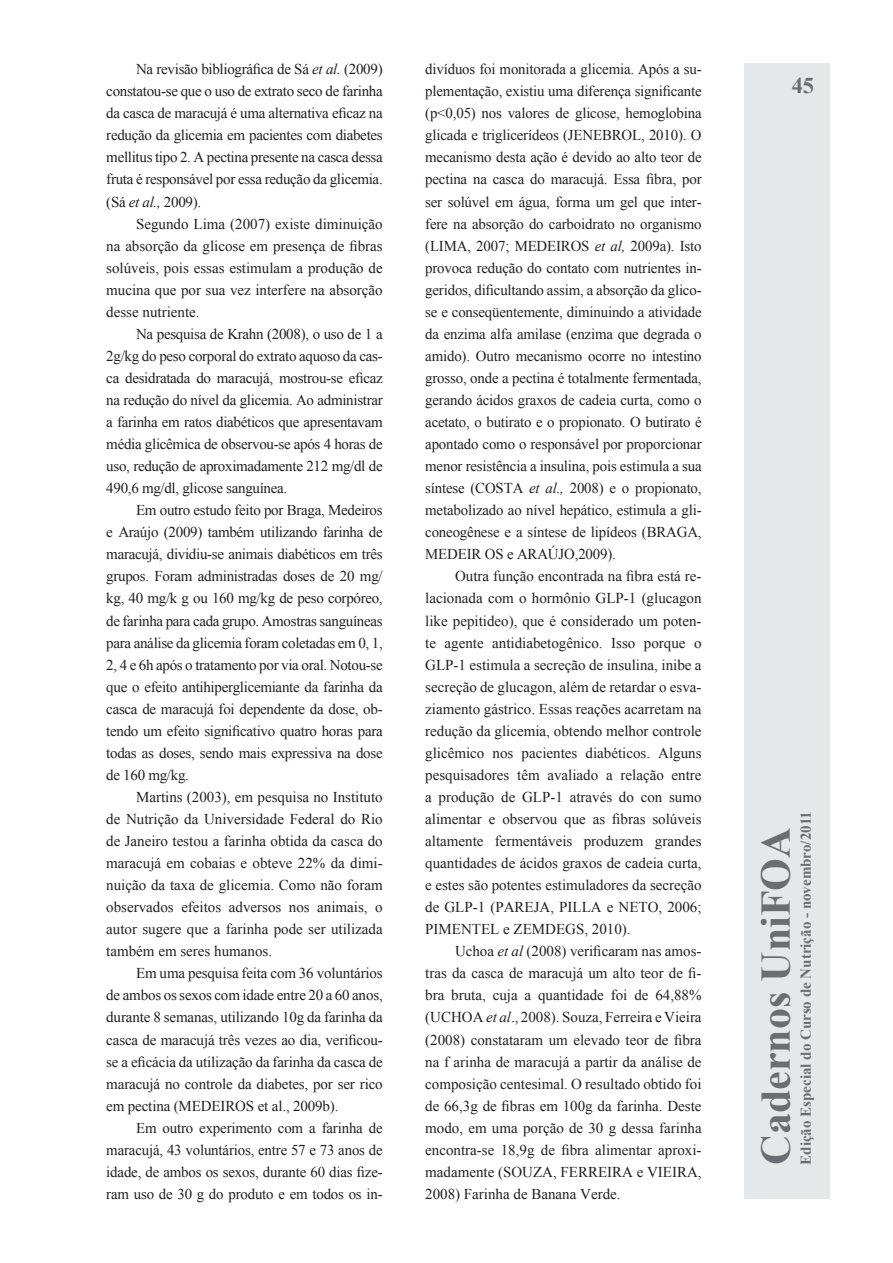
<style>
.page{position:relative;width:893px;height:1263px;background:#fff}
.page>*{position:absolute;margin:0;border:0;box-sizing:border-box;transform-origin:0 0}
.t1{font:700 42px "Times New Roman";color:#6c6d70}
.t2{font:700 22.5px "Times New Roman";color:#6c6d70}
.t3{font:15px/22px "Times New Roman";letter-spacing:-.01em;color:#231f20;text-align:justify}
.t4{font:700 15px "Times New Roman";color:#6c6d70}
.s1{font-style:italic}
</style>
<div class="page">
<div style="left:744px;top:64px;width:85px;height:1135px;background:#e6e7e9"></div>
<p class="t3" style="left:106px;top:58px;width:278px;text-indent:30px">Na revisão bibliográfica de Sá <span class="s1">et al.</span> (2009) constatou-se que o uso de extrato seco de farinha da casca de maracujá é uma alternativa eficaz na redução da glicemia em pacientes com diabetes mellitus tipo 2. A pectina presente na casca dessa fruta é responsável por essa redução da glicemia. (Sá <span class="s1">et al.,</span> 2009).</p>
<p class="t3" style="left:106px;top:212px;width:278px;text-indent:30px">Segundo Lima (2007) existe diminuição na absorção da glicose em presença de fibras solúveis, pois essas estimulam a produção de mucina que por sua vez interfere na absorção desse nutriente.</p>
<p class="t3" style="left:106px;top:323px;width:278px;text-indent:30px">Na pesquisa de Krahn (2008), o uso de 1 a 2g/kg do peso corporal do extrato aquoso da cas&shy;ca desidratada do maracujá, mostrou-se eficaz na redução do nível da glicemia. Ao administrar a farinha em ratos diabéticos que apresentavam média glicêmica de observou-se após 4 horas de uso, redução de aproximadamente 212 mg/dl de 490,6 mg/dl, glicose sanguínea.</p>
<p class="t3" style="left:106px;top:499px;width:278px;text-indent:30px">Em outro estudo feito por Braga, Medeiros e Araújo (2009) também utilizando farinha de maracujá, dividiu-se animais diabéticos em três grupos. Foram administradas doses de 20 mg/ kg, 40 mg/k g ou 160 mg/kg de peso corpóreo, de farinha para cada grupo. Amostras sanguíneas para análise da glicemia foram coletadas em 0, 1, 2, 4 e 6h após o tratamento por via oral. Notou-se que o efeito antihiperglicemiante da farinha da casca de maracujá foi dependente da dose, ob&shy;tendo um efeito significativo quatro horas para todas as doses, sendo mais expressiva na dose de 160 mg/kg.</p>
<p class="t3" style="left:106px;top:786px;width:278px;text-indent:30px">Martins (2003), em pesquisa no Instituto de Nutrição da Universidade Federal do Rio de Janeiro testou a farinha obtida da casca do maracujá em cobaias e obteve 22% da dimi&shy;nuição da taxa de glicemia. Como não foram observados efeitos adversos nos animais, o autor sugere que a farinha pode ser utilizada também em seres humanos.</p>
<p class="t3" style="left:106px;top:962px;width:278px;text-indent:30px">Em uma pesquisa feita com 36 voluntários de ambos os sexos com idade entre 20 a 60 anos, durante 8 semanas, utilizando 10g da farinha da casca de maracujá três vezes ao dia, verificou&shy;se a eficácia da utilização da farinha da casca de maracujá no controle da diabetes, por ser rico em pectina (MEDEIROS et al., 2009b).</p>
<p class="t3" style="left:106px;top:1116px;width:278px;text-indent:30px">Em outro experimento com a farinha de maracujá, 43 voluntários, entre 57 e 73 anos de idade, de ambos os sexos, durante 60 dias fize&shy;ram uso de 30 g do produto e em todos os in-</p>
<p class="t3" style="left:425px;top:58px;width:278px">divíduos foi monitorada a glicemia. Após a su&shy;plementação, existiu uma diferença significante (p&lt;0,05) nos valores de glicose, hemoglobina glicada e triglicerídeos (JENEBROL, 2010). O mecanismo desta ação é devido ao alto teor de pectina na casca do maracujá. Essa fibra, por ser solúvel em água, forma um gel que inter&shy;fere na absorção do carboidrato no organismo (LIMA, 2007; MEDEIROS <span class="s1">et al,</span> 2009a). Isto provoca redução do contato com nutrientes in&shy;geridos, dificultando assim, a absorção da glico&shy;se e conseqüentemente, diminuindo a atividade da enzima alfa amilase (enzima que degrada o amido). Outro mecanismo ocorre no intestino grosso, onde a pectina é totalmente fermentada, gerando ácidos graxos de cadeia curta, como o acetato, o butirato e o propionato. O butirato é apontado como o responsável por proporcionar menor resistência a insulina, pois estimula a sua síntese (COSTA <span class="s1">et al.,</span> 2008) e o propionato, metabolizado ao nível hepático, estimula a gli&shy;coneogênese e a síntese de lipídeos (BRAGA, MEDEIR OS e ARAÚJO,2009).</p>
<p class="t3" style="left:425px;top:565px;width:278px;text-indent:30px">Outra função encontrada na fibra está re&shy;lacionada com o hormônio GLP-1 (glucagon like pepitideo), que é considerado um poten&shy;te agente antidiabetogênico. Isso porque o GLP-1 estimula a secreção de insulina, inibe a secreção de glucagon, além de retardar o esva&shy;ziamento gástrico. Essas reações acarretam na redução da glicemia, obtendo melhor controle glicêmico nos pacientes diabéticos. Alguns pesquisadores têm avaliado a relação entre a produção de GLP-1 através do con sumo alimentar e observou que as fibras solúveis altamente fermentáveis produzem grandes quantidades de ácidos graxos de cadeia curta, e estes são potentes estimuladores da secreção de GLP-1 (PAREJA, PILLA e NETO, 2006; PIMENTEL e ZEMDEGS, 2010).</p>
<p class="t3" style="left:425px;top:940px;width:278px;text-indent:30px">Uchoa <span class="s1">et al</span> (2008) verificaram nas amos&shy;tras da casca de maracujá um alto teor de fi&shy;bra bruta, cuja a quantidade foi de 64,88% (UCHOA <span class="s1">et al</span>., 2008). Souza, Ferreira e Vieira (2008) constataram um elevado teor de fibra na f arinha de maracujá a partir da análise de composição centesimal. O resultado obtido foi de 66,3g de fibras em 100g da farinha. Deste modo, em uma porção de 30 g dessa farinha encontra-se 18,9g de fibra alimentar aproxi&shy;madamente (SOUZA, FERREIRA e VIEIRA, 2008) Farinha de Banana Verde.</p>
<h2 class="t2" style="left:792px;top:70px;width:24px">45</h2>
<h1 class="t1" style="left:747px;top:1165px;width:339px;rotate:-90deg">Cadernos UniFOA</h1>
<p class="t4" style="left:795px;top:1165px;width:355px;rotate:-90deg">Edição Especial do Curso de Nutrição - novembro/2011</p>
</div>
